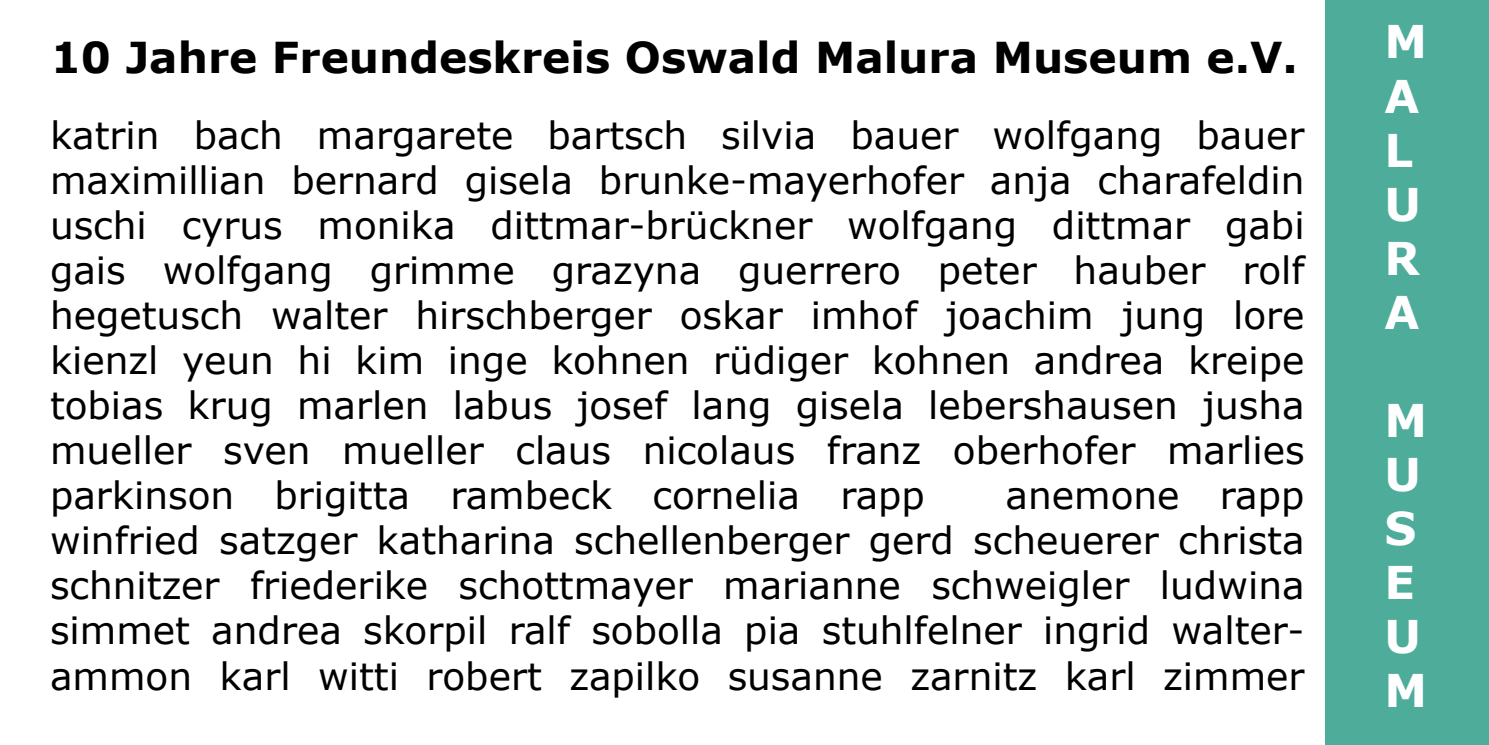
<style>
.page{position:relative;width:1489px;height:745px;background:#fff}
.page>*{position:absolute;margin:0;border:0;box-sizing:border-box;transform-origin:0 0}
.t1{font:700 45px/54px "Verdana";color:#fff}
.t2{font:700 42.5px "Verdana";color:#000}
.t3{font:37.5px/45px "Verdana";color:#000;text-align:justify}
</style>
<div class="page">
<div style="left:1325px;top:0;width:163px;height:744px;background:#4eac9a"></div>
<p class="t2" style="left:51px;top:31px;width:1248px">10 Jahre Freundeskreis Oswald Malura Museum e.V.</p>
<p class="t3" style="left:50px;top:111px;width:1255px">katrin bach margarete bartsch silvia bauer wolfgang bauer maximillian bernard gisela brunke-mayerhofer anja charafeldin uschi cyrus monika dittmar-brückner wolfgang dittmar gabi gais wolfgang grimme grazyna guerrero peter hauber rolf hegetusch walter hirschberger oskar imhof joachim jung lore kienzl yeun hi kim inge kohnen rüdiger kohnen andrea kreipe tobias krug marlen labus josef lang gisela lebershausen jusha mueller sven mueller claus nicolaus franz oberhofer marlies parkinson brigitta rambeck cornelia rapp</p>
<p class="t3" style="left:50px;top:471px;width:1255px;text-indent:955px">anemone rapp winfried satzger katharina schellenberger gerd scheuerer christa schnitzer friederike schottmayer marianne schweigler ludwina simmet andrea skorpil ralf sobolla pia stuhlfelner ingrid walter&shy;ammon karl witti robert zapilko susanne zarnitz karl zimmer</p>
<p class="t1" style="left:1384px;top:14px;width:44px">M</p>
<p class="t1" style="left:1384px;top:68px;width:36px">A</p>
<p class="t1" style="left:1384px;top:122px;width:30px">L</p>
<p class="t1" style="left:1384px;top:176px;width:38px">U</p>
<p class="t1" style="left:1384px;top:230px;width:37px">R</p>
<p class="t1" style="left:1384px;top:284px;width:36px">A</p>
<p class="t1" style="left:1384px;top:392px;width:44px">M<br>U<br>S<br>E<br>U<br>M</p>
</div>
